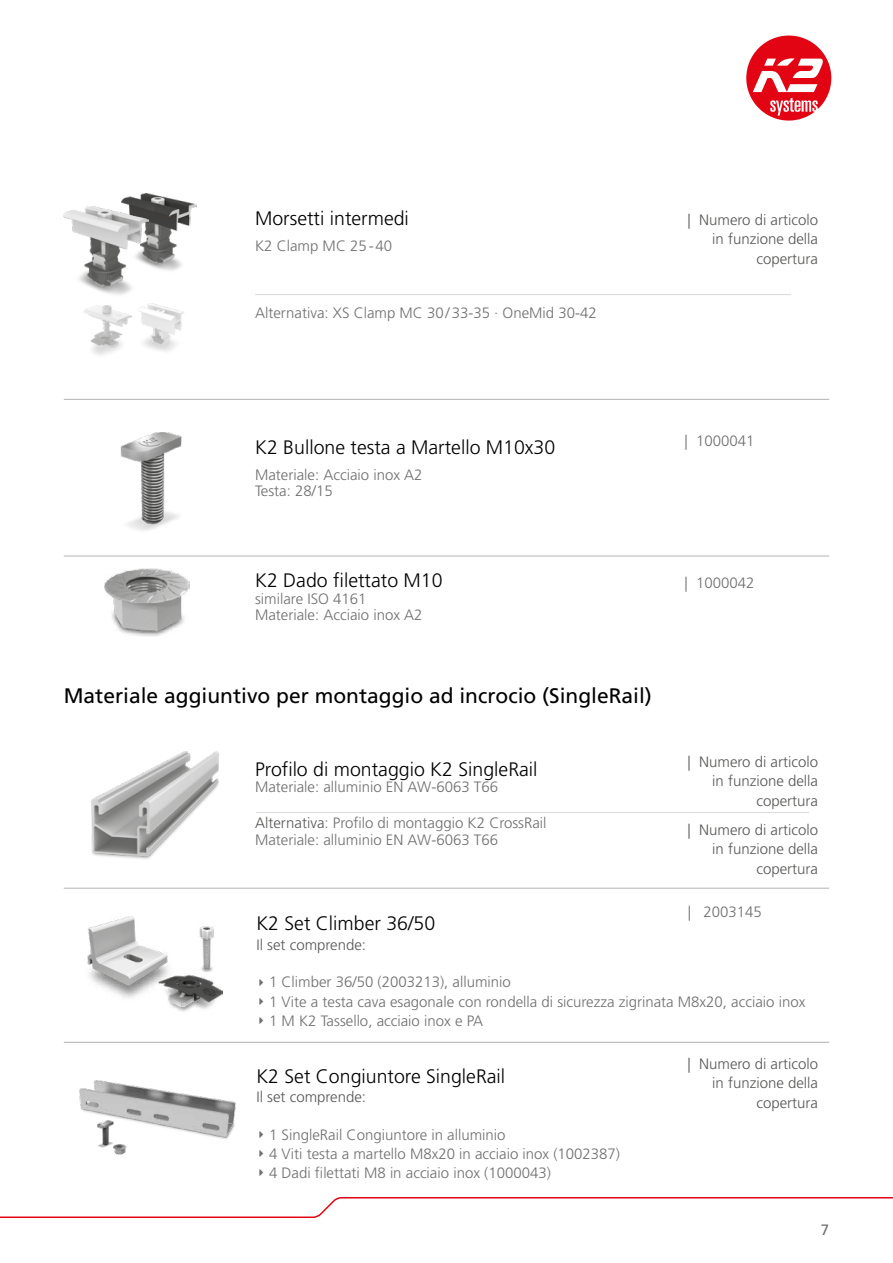
<style>
.page{position:relative;width:893px;height:1263px;background:#fff}
.page>*{position:absolute;margin:0;border:0;box-sizing:border-box;transform-origin:0 0}
.t1{font:21px "Frutiger LT Std";color:#000}
.t2{font:300 19.5px "Frutiger LT Std";color:#000}
.t3{font:300 15px/19px "Frutiger LT Std";color:#6f6f6f}
.t4{font:300 15px/19.5px "Frutiger LT Std";color:#575756;text-align:right}
.t5{font:15px "Frutiger LT Std";color:#6f6f6f}
.s1{color:#575756}
</style>
<div class="page">
<svg style="left:0;top:1197px;width:893px;height:21px"></svg>
<svg style="left:746px;top:36px;width:85px;height:85px"></svg>
<img style="left:120px;top:432px;width:62px;height:99px">
<img style="left:104px;top:568px;width:85px;height:68px">
<hr style="left:64px;top:556px;width:765px;height:1px;background:#b2b2b2">
<hr style="left:64px;top:399px;width:765px;height:1px;background:#b2b2b2">
<img style="left:91px;top:752px;width:128px;height:107px">
<hr style="left:256px;top:812px;width:553px;height:1px;background:#dadada">
<hr style="left:64px;top:888px;width:765px;height:1px;background:#b2b2b2">
<hr style="left:64px;top:1042px;width:765px;height:1px;background:#b2b2b2">
<img style="left:80px;top:1080px;width:156px;height:74px">
<img style="left:87px;top:916px;width:136px;height:96px">
<hr style="left:255px;top:294px;width:536px;height:1px;background:#dadada">
<img style="left:122px;top:194px;width:74px;height:77px">
<img style="left:64px;top:207px;width:85px;height:88px">
<img style="left:83px;top:305px;width:48px;height:51px">
<img style="left:138px;top:303px;width:46px;height:48px">
<h2 class="t2" style="left:255px;top:208px;width:155px">Morsetti intermedi</h2>
<p class="t3" style="left:255px;top:236px;width:139px">K2 Clamp MC 25-40</p>
<p class="t3" style="left:255px;top:303px;width:343px">Alternativa: XS Clamp MC 30/33-35 · OneMid 30-42</p>
<h2 class="t2" style="left:255px;top:436px;width:302px">K2 Bullone testa a Martello M10x30</h2>
<p class="t3" style="left:255px;top:466px;width:169px;line-height:16.5px">Materiale: Acciaio inox A2<br>Testa: 28/15</p>
<p class="t4" style="left:688px;top:210px;width:132px">| Numero di articolo in funzione della copertura</p>
<p class="t3" style="left:684px;top:432px;width:72px">| 1000041</p>
<h2 class="t2" style="left:255px;top:570px;width:189px">K2 Dado filettato M10</h2>
<p class="t3" style="left:684px;top:573px;width:72px">| 1000042</p>
<p class="t3" style="left:255px;top:591px;width:169px;line-height:16.5px">similare ISO 4161<br>Materiale: Acciaio inox A2</p>
<h1 class="t1" style="left:64px;top:683px;width:590px">Materiale aggiuntivo per montaggio ad incrocio (SingleRail)</h1>
<h2 class="t2" style="left:255px;top:758px;width:284px">Profilo di montaggio K2 SingleRail</h2>
<p class="t3" style="left:255px;top:777px;width:244px">Materiale: alluminio EN AW-6063 T66</p>
<p class="t3" style="left:255px;top:815px;width:293px;line-height:16.5px"><span class="s1">Alternativa</span>: Profilo di montaggio K2 CrossRail<br>Materiale: alluminio EN AW-6063 T66</p>
<p class="t4" style="left:688px;top:752px;width:132px">| Numero di articolo in funzione della copertura</p>
<p class="t4" style="left:688px;top:820px;width:132px">| Numero di articolo in funzione della copertura</p>
<p class="t3" style="left:688px;top:902px;width:76px">| 2003145</p>
<h2 class="t2" style="left:256px;top:912px;width:180px">K2 Set Climber 36/50</h2>
<p class="t4" style="left:256px;top:935px;width:111px">Il set comprende:</p>
<p class="t3" style="left:269px;top:973px;width:538px">1 Climber 36/50 (2003213), alluminio<br>1 Vite a testa cava esagonale con rondella di sicurezza zigrinata M8x20, acciaio inox<br>1 M K2 Tassello, acciaio inox e PA</p>
<h2 class="t2" style="left:256px;top:1065px;width:250px">K2 Set Congiuntore SingleRail</h2>
<p class="t4" style="left:256px;top:1087px;width:111px">Il set comprende:</p>
<p class="t3" style="left:269px;top:1125px;width:352px">1 SingleRail Congiuntore in alluminio<br>4 Viti testa a martello M8x20 in acciaio inox (1002387)<br>4 Dadi filettati M8 in acciaio inox (1000043)</p>
<p class="t4" style="left:688px;top:1054px;width:132px">| Numero di articolo in funzione della copertura</p>
<p class="t5" style="left:821px;top:1221px;width:10px">7</p>
</div>
